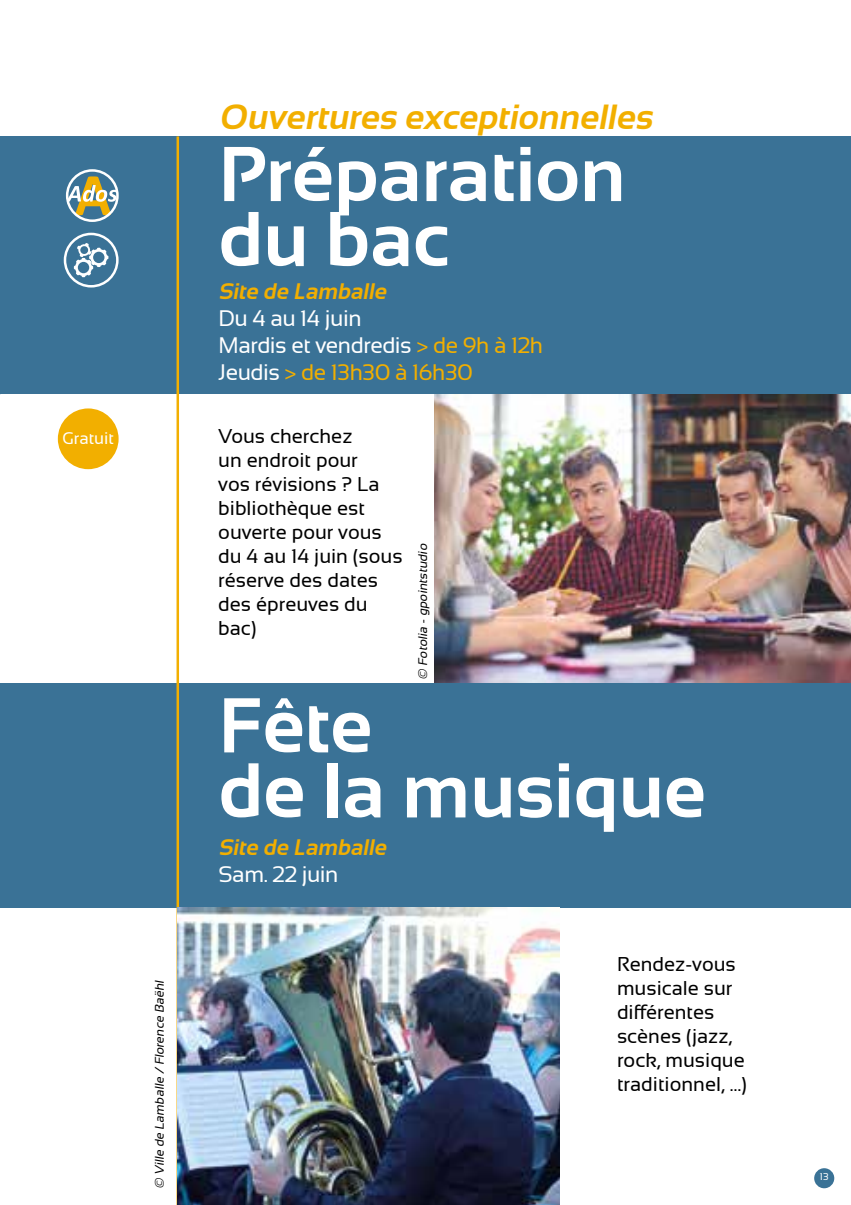
<style>
.page{position:relative;width:851px;height:1205px;background:#fff}
.page>*{position:absolute;margin:0;border:0;box-sizing:border-box;transform-origin:0 0}
.t1{font:700 77.5px/65px "Sansation";color:#fff}
.t2{font:italic 700 35px "Sansation";color:#f2af00}
.t3{font:22.5px/27px "Sansation";letter-spacing:-.02em;color:#fff}
.t4{font:italic 700 22.5px "Sansation";color:#f2af00}
.t5{font:20px/24px "Sansation";color:#000}
.t6{font:16.75px "Sansation";color:#fff}
.t7{font:italic 12.5px "Sansation";color:#000}
.t8{font:10px "Sansation";color:#fff}
.s1{color:#f2af00}
</style>
<div class="page">
<img style="left:434px;top:394px;width:416px;height:289px">
<div style="left:0;top:683px;width:850px;height:225px;background:#3a7296"></div>
<div style="left:0;top:136px;width:850px;height:258px;background:#3a7296"></div>
<hr style="left:176px;top:136px;width:3px;height:1069px;background:#f2af00">
<div style="left:58px;top:408px;width:61px;height:61px;background:#f2af00;border-radius:50%"></div>
<div style="left:64px;top:233px;width:55px;height:54px;border:2px solid #fff;border-radius:50%"></div>
<svg style="left:74px;top:243px;width:34px;height:34px"></svg>
<svg style="left:67px;top:176px;width:50px;height:39px"></svg>
<div style="left:66px;top:169px;width:53px;height:52px;border:2px solid #fff;border-radius:50%"></div>
<img style="left:178px;top:908px;width:381px;height:297px">
<div style="left:814px;top:1168px;width:20px;height:20px;background:#3a7296;border-radius:50%"></div>
<p class="t6" style="left:62px;top:429px;width:53px">Gratuit</p>
<p class="t7" style="left:152px;top:1189px;width:212px;rotate:-90deg">© Ville de Lamballe / Florence Baëhl</p>
<h2 class="t2" style="left:218px;top:97px;width:442px">Ouvertures exceptionnelles</h2>
<h1 class="t1" style="left:218px;top:142px;width:408px">Préparation du bac</h1>
<p class="t4" style="left:218px;top:279px;width:174px">Site de Lamballe</p>
<p class="t3" style="left:218px;top:305px;width:326px">Du 4 au 14 juin<br>Mardis et vendredis <span class="s1">&gt; de 9h à 12h<br></span>Jeudis <span class="s1">&gt; de 13h30 à 16h30</span></p>
<p class="t5" style="left:218px;top:424px;width:186px">Vous cherchez<br>un endroit pour<br>vos révisions ? La bibliothèque est ouverte pour vous du 4 au 14 juin (sous réserve des dates des épreuves du bac)</p>
<p class="t7" style="left:416px;top:679px;width:139px;rotate:-90deg">© Fotolia -gpointstudio</p>
<h1 class="t1" style="left:218px;top:693px;width:489px">Fête<br>de la musique</h1>
<p class="t4" style="left:218px;top:834px;width:174px">Site de Lamballe</p>
<p class="t3" style="left:218px;top:860px;width:121px">Sam. 22 juin</p>
<p class="t5" style="left:617px;top:952px;width:131px">Rendez-vous musicale sur différentes scènes (jazz, rock, musique traditionnel, …)</p>
<p class="t8" style="left:819px;top:1171px;width:10px">13</p>
</div>
